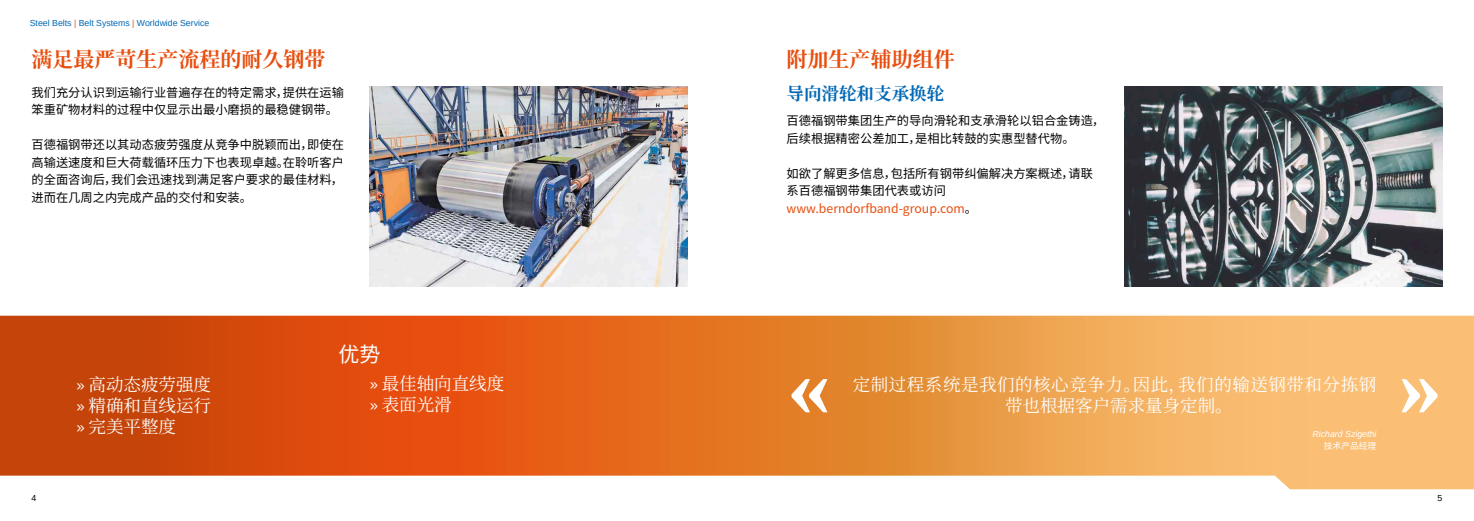
<style>
.page{position:relative;width:1474px;height:521px;background:#fff}
.page>*{position:absolute;margin:0;border:0;box-sizing:border-box;transform-origin:0 0}
.DE_Lauftext{font:700 87.5px "Liberation Serif";color:#fff}
.DE_Überschrift{font:700 21px "Source Han Serif SC";color:#e84e0e}
.DE_Highlights{font:21px "Source Han Sans CN";color:#fff}
.DE_Zitat{font:17.5px/21px "Source Han Serif SC";letter-spacing:.03em;color:#fff;text-align:center}
.DE_Zitat-2{font:17.5px "Source Han Serif SC";color:#fff}
.DE_Zwischenüberschri{font:700 17.5px "Source Han Serif SC";color:#0068b4}
.DE_Lauftext-2{font:12.25px/17.5px "Source Han Sans CN";color:#000}
.t1{font:8.75px "Liberation Sans";color:#0068b4}
.DE_PersonZitat{font:italic 8.75px "Liberation Sans";color:#fff}
.DE_PersonZitat-2{font:8.75px "Source Han Sans";color:#fff}
.t2{font:8.75px "Liberation Sans";color:#000}
.s1{color:#e84e0e}
.s2{font-family:"Malgun Gothic"}
</style>
<div class="page">
<svg style="left:0;top:316px;width:1473px;height:173px;background:#e68540"></svg>
<img style="left:1124px;top:86px;width:318px;height:200px">
<img style="left:369px;top:86px;width:318px;height:200px">
<p class="t1" style="left:30px;top:17px;width:181px">Steel Belts <span class="s1">|</span> Belt Systems <span class="s1">|</span> Worldwide Service</p>
<p class="DE_Überschrift" style="left:32px;top:47px;width:295px">满足最严苛生产流程的耐久钢带</p>
<p class="DE_Lauftext-2" style="left:32px;top:84px;width:314px">我们充分认识到运输行业普遍存在的特定需求，提供在运输笨重矿物材料的过程中仅显示出最小磨损的最稳健钢带。</p>
<p class="DE_Lauftext-2" style="left:32px;top:136px;width:314px;text-align:justify">百德福钢带还以其动态疲劳强度从竞争中脱颖而出，即使在高输送速度和巨大荷载循环压力下也表现卓越。在聆听客户的全面咨询后，我们会迅速找到满足客户要求的最佳材料，进而在几周之内完成产品的交付和安装。</p>
<p class="DE_Zitat-2" style="left:76px;top:374px;width:136px"><span class="s2">»</span> 高动态疲劳强度</p>
<p class="DE_Zitat-2" style="left:76px;top:395px;width:136px"><span class="s2">»</span> 精确和直线运行</p>
<p class="DE_Zitat-2" style="left:76px;top:416px;width:101px"><span class="s2">»</span> 完美平整度</p>
<p class="DE_Highlights" style="left:338px;top:343px;width:43px">优势</p>
<p class="DE_Zitat-2" style="left:369px;top:374px;width:136px"><span class="s2">»</span> 最佳轴向直线度</p>
<p class="DE_Zitat-2" style="left:369px;top:395px;width:84px"><span class="s2">»</span> 表面光滑</p>
<p class="DE_Überschrift" style="left:786px;top:47px;width:169px">附加生产辅助组件</p>
<p class="DE_Zwischenüberschri" style="left:786px;top:84px;width:159px">导向滑轮和支承换轮</p>
<p class="DE_Lauftext-2" style="left:786px;top:112px;width:319px">百德福钢带集团生产的导向滑轮和支承滑轮以铝合金铸造，后续根据精密公差加工，是相比转鼓的实惠型替代物。</p>
<p class="DE_Lauftext-2" style="left:786px;top:164px;width:308px">如欲了解更多信息，包括所有钢带纠偏解决方案概述，请联系百德福钢带集团代表或访问<span class="s1">www.berndorfband-group.com</span>。</p>
<p class="DE_Zitat" style="left:852px;top:375px;width:525px">定制过程系统是我们的核心竞争力。因此，我们的输送钢带和分拣钢带也根据客户需求量身定制。</p>
<p class="DE_PersonZitat" style="left:1312px;top:428px;width:65px">Richard Szigethi</p>
<p class="DE_PersonZitat-2" style="left:1323px;top:441px;width:54px">技术产品经理</p>
<p class="DE_Lauftext" style="left:787px;top:327px;width:45px">«</p>
<p class="DE_Lauftext" style="left:1398px;top:327px;width:45px">»</p>
<p class="t2" style="left:32px;top:492px;width:6px">4</p>
<p class="t2" style="left:1437px;top:492px;width:6px">5</p>
</div>
